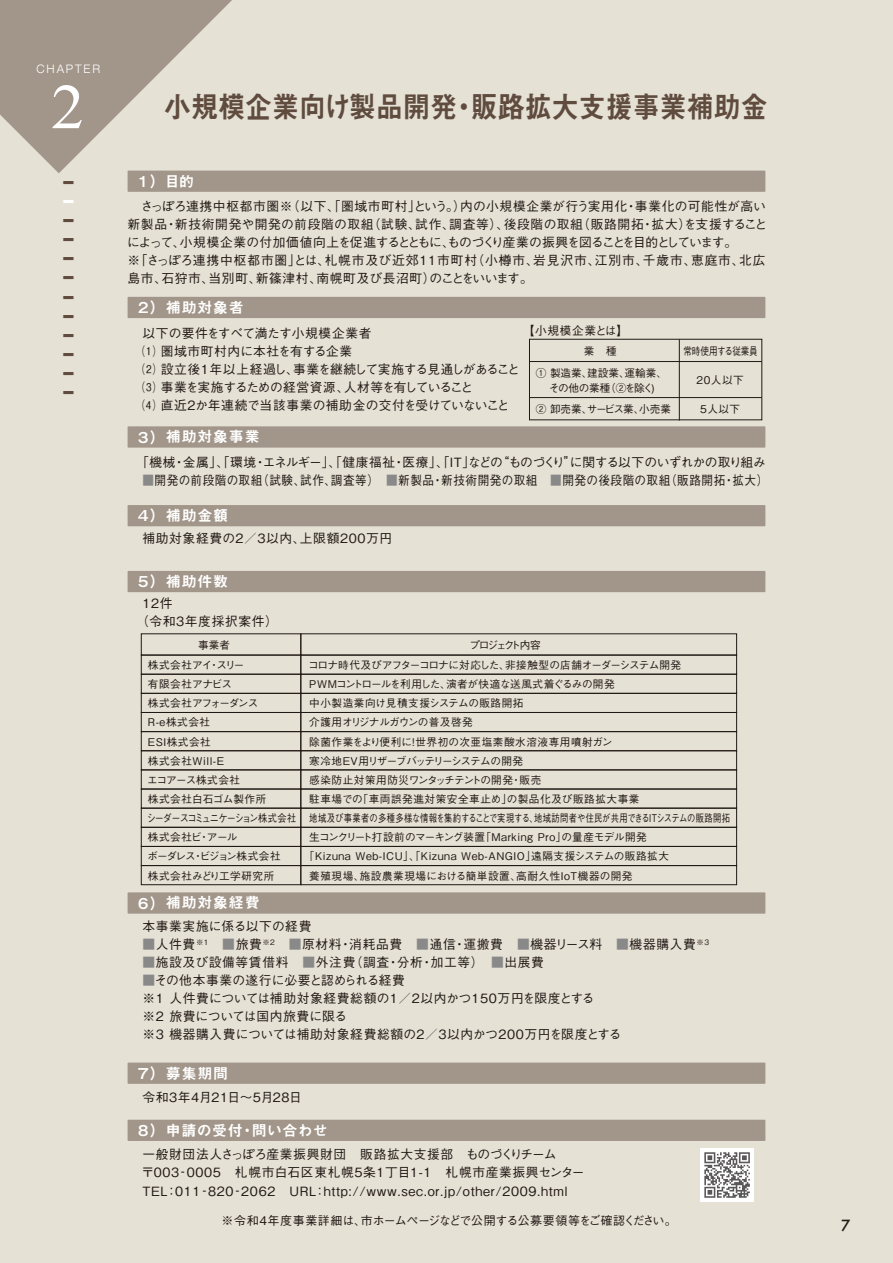
<style>
.page{position:relative;width:893px;height:1263px;background:#e5e1d5}
.page>*{position:absolute;margin:0;border:0;box-sizing:border-box;transform-origin:0 0}
.t1{font:63.75px "Times New Roman";color:#fff;scale:1.05 1}
.t2{font:30px "Midashi Go Pro MB31";color:#604c3f;scale:.9 1}
.t3{font:15px "Midashi Go Pro MB31";letter-spacing:.05em;color:#fff}
.t4{font:15px "Midashi Go Pro MB31";letter-spacing:.02em;color:#fff}
.t5{font:500 15px "Futura";color:#221815}
.t6{font:500 12.75px/18.1px "Gothic BBB Pro";letter-spacing:.05em;color:#221815}
.t7{font:500 12.75px/18.1px "Gothic BBB Pro";letter-spacing:-.015em;color:#221815}
.t8{font:500 12.75px "Gothic BBB Pro";letter-spacing:-.045em;color:#221815}
.t9{font:500 12.75px "Gothic BBB Pro";letter-spacing:.05em;color:#221815;scale:.91 1}
.t10{font:500 12.75px "Gothic BBB Pro";letter-spacing:-.04em;color:#221815}
.t11{font:500 12px "Gothic BBB Pro";letter-spacing:-.02em;color:#221815}
.t12{font:500 11.7px "Gothic BBB Pro";letter-spacing:.05em;color:#221815}
.t13{font:300 11.7px "Helvetica Neue";letter-spacing:.16em;color:#fff}
.t14{font:500 10.65px/19.2px "Gothic BBB Pro";letter-spacing:.02em;color:#221815}
.t15{font:500 10.65px "Gothic BBB Pro";letter-spacing:.05em;color:#221815}
.t16{font:500 10.65px "Gothic BBB Pro";letter-spacing:.02em;color:#221815;scale:.78 1}
.t17{font:500 10.65px "Gothic BBB Pro";letter-spacing:-.04em;color:#221815}
.t18{font:500 10.65px "Gothic BBB Pro";letter-spacing:-.035em;color:#221815}
.t19{font:500 10.65px/21px "Gothic BBB Pro";letter-spacing:-.06em;color:#221815}
.t20{font:500 10.65px "Gothic BBB Pro";letter-spacing:-.07em;color:#221815}
.t21{font:500 10.65px "Gothic BBB Pro";letter-spacing:-.025em;color:#221815}
.t22{font:500 10.65px/21.8px "Gothic BBB Pro";color:#221815;text-align:center}
.t23{font:500 10.65px "Gothic BBB Pro";letter-spacing:-.015em;color:#221815;scale:.81 1}
.t24{font:500 10.65px "Gothic BBB Pro";letter-spacing:-.19em;color:#221815}
.t25{font:3.9px "Koz Go Pr 6 N";color:#604c3f;scale:3.33 1}
.t26{font:3.9px "Koz Go Pr 6 N";color:#fff;scale:3.33 1}
.s1{color:#898989}
</style>
<div class="page">
<svg style="left:0;top:0;width:255px;height:173px"></svg>
<div style="left:128px;top:171px;width:637px;height:21px;background:#a2968a"></div>
<div style="left:128px;top:297px;width:637px;height:21px;background:#a2968a"></div>
<div style="left:128px;top:426px;width:637px;height:22px;background:#a2968a"></div>
<div style="left:128px;top:505px;width:637px;height:21px;background:#a2968a"></div>
<div style="left:128px;top:571px;width:637px;height:21px;background:#a2968a"></div>
<div style="left:128px;top:892px;width:637px;height:22px;background:#a2968a"></div>
<div style="left:128px;top:1062px;width:637px;height:22px;background:#a2968a"></div>
<div style="left:128px;top:1120px;width:637px;height:21px;background:#a2968a"></div>
<div style="left:700px;top:1148px;width:54px;height:54px;background:#fff"></div>
<div style="left:141px;top:655px;width:160px;height:20px;border:1px solid #221815"></div>
<div style="left:300px;top:655px;width:437px;height:20px;border:1px solid #221815"></div>
<div style="left:141px;top:674px;width:160px;height:20px;border:1px solid #221815"></div>
<div style="left:300px;top:674px;width:437px;height:20px;border:1px solid #221815"></div>
<div style="left:141px;top:693px;width:160px;height:20px;border:1px solid #221815"></div>
<div style="left:300px;top:693px;width:437px;height:20px;border:1px solid #221815"></div>
<div style="left:141px;top:712px;width:160px;height:20px;border:1px solid #221815"></div>
<div style="left:300px;top:712px;width:437px;height:20px;border:1px solid #221815"></div>
<div style="left:141px;top:731px;width:160px;height:20px;border:1px solid #221815"></div>
<div style="left:300px;top:731px;width:437px;height:20px;border:1px solid #221815"></div>
<div style="left:141px;top:750px;width:160px;height:20px;border:1px solid #221815"></div>
<div style="left:300px;top:750px;width:437px;height:20px;border:1px solid #221815"></div>
<div style="left:141px;top:769px;width:160px;height:20px;border:1px solid #221815"></div>
<div style="left:300px;top:769px;width:437px;height:20px;border:1px solid #221815"></div>
<div style="left:141px;top:789px;width:160px;height:19px;border:1px solid #221815"></div>
<div style="left:300px;top:789px;width:437px;height:19px;border:1px solid #221815"></div>
<div style="left:141px;top:808px;width:160px;height:20px;border:1px solid #221815"></div>
<div style="left:300px;top:808px;width:437px;height:20px;border:1px solid #221815"></div>
<div style="left:141px;top:827px;width:160px;height:20px;border:1px solid #221815"></div>
<div style="left:300px;top:827px;width:437px;height:20px;border:1px solid #221815"></div>
<div style="left:141px;top:846px;width:160px;height:20px;border:1px solid #221815"></div>
<div style="left:300px;top:846px;width:437px;height:20px;border:1px solid #221815"></div>
<div style="left:141px;top:865px;width:160px;height:20px;border:1px solid #221815"></div>
<div style="left:300px;top:865px;width:437px;height:20px;border:1px solid #221815"></div>
<hr style="left:530px;top:397px;width:232px;height:1px;background:#221815">
<hr style="left:530px;top:361px;width:232px;height:1px;background:#221815">
<hr style="left:679px;top:339px;width:1px;height:81px;background:#221815">
<div style="left:529px;top:339px;width:233px;height:81px;border:1px solid #221815"></div>
<svg style="left:704px;top:1152px;width:46px;height:46px"></svg>
<p class="t13" style="left:37px;top:59px;width:65px">CHAPTER</p>
<h1 class="t1" style="left:51px;top:64px;width:33px">2</h1>
<p class="t25" style="left:62px;top:180px;width:5px">■</p>
<p class="t26" style="left:62px;top:199px;width:5px">■</p>
<p class="t25" style="left:62px;top:218px;width:5px">■</p>
<p class="t25" style="left:62px;top:237px;width:5px">■</p>
<p class="t25" style="left:62px;top:257px;width:5px">■</p>
<p class="t25" style="left:62px;top:276px;width:5px">■</p>
<p class="t25" style="left:62px;top:295px;width:5px">■</p>
<p class="t25" style="left:62px;top:314px;width:5px">■</p>
<p class="t25" style="left:62px;top:333px;width:5px">■</p>
<p class="t25" style="left:62px;top:352px;width:5px">■</p>
<p class="t25" style="left:62px;top:371px;width:5px">■</p>
<p class="t25" style="left:62px;top:391px;width:5px">■</p>
<h2 class="t2" style="left:164px;top:83px;width:672px">小規模企業向け製品開発・販路拡大支援事業補助金</h2>
<p class="t3" style="left:136px;top:169px;width:60px">１）目的</p>
<p class="t6" style="left:127px;top:196px;width:642px;text-indent:13px">さっぽろ連携中枢都市圏※（以下、「圏域市町村」という。）内の小規模企業が行う実用化・事業化の可能性が高い新製品・新技術開発や開発の前段階の取組（試験、試作、調査等）、後段階の取組（販路開拓・拡大）を支援することによって、小規模企業の付加価値向上を促進するとともに、ものづくり産業の振興を図ることを目的としています。<br>※「さっぽろ連携中枢都市圏」とは、札幌市及び近郊11市町村（小樽市、岩見沢市、江別市、千歳市、恵庭市、北広島市、石狩市、当別町、新篠津村、南幌町及び長沼町）のことをいいます。</p>
<p class="t3" style="left:136px;top:295px;width:110px">２）補助対象者</p>
<p class="t7" style="left:142px;top:322px;width:379px">以下の要件をすべて満たす小規模企業者<br>⑴ 圏域市町村内に本社を有する企業<br>⑵ 設立後１年以上経過し、事業を継続して実施する見通しがあること<br>⑶ 事業を実施するための経営資源、人材等を有していること<br>⑷ 直近２か年連続で当該事業の補助金の交付を受けていないこと</p>
<p class="t3" style="left:136px;top:425px;width:125px">３）補助対象事業</p>
<p class="t12" style="left:523px;top:321px;width:113px">【小規模企業とは】　</p>
<p class="t22" style="left:536px;top:339px;width:133px">業　種<br>① 製造業、建設業、運輸業、</p>
<p class="t19" style="left:536px;top:376px;width:137px">　 その他の業種（②を除く)<br>② 卸売業、サービス業、小売業</p>
<p class="t23" style="left:683px;top:342px;width:93px">常時使用する従業員</p>
<p class="t14" style="left:696px;top:369px;width:49px">20人以下</p>
<p class="t14" style="left:700px;top:398px;width:42px">5人以下</p>
<p class="t8" style="left:136px;top:452px;width:631px">「機械・金属」、「環境・エネルギー」、「健康福祉・医療」、「ＩＴ」などの“ものづくり”に関する以下のいずれかの取り組み</p>
<p class="t9" style="left:142px;top:470px;width:689px"><span class="s1">■</span>開発の前段階の取組（試験、試作、調査等）　<span class="s1">■</span>新製品・新技術開発の取組　<span class="s1">■</span>開発の後段階の取組（販路開拓・拡大）</p>
<p class="t3" style="left:136px;top:503px;width:94px">４）補助金額</p>
<p class="t6" style="left:142px;top:527px;width:251px">補助対象経費の２／３以内、上限額２００万円</p>
<p class="t3" style="left:136px;top:569px;width:94px">５）補助件数</p>
<p class="t6" style="left:136px;top:592px;width:143px;text-indent:6px">12件<br>（令和３年度採択案件）</p>
<p class="t14" style="left:147px;top:634px;width:151px;text-indent:51px">事業者<br>株式会社アイ・スリー<br>有限会社アナビス<br>株式会社アフォーダンス<br>R-e株式会社<br>ESI株式会社<br>株式会社Will-E<br>エコアース株式会社<br>株式会社白石ゴム製作所<br>シーダースコミュニケーション株式会社株式会社ビ・アール<br>ボーダレス・ビジョン株式会社<br>株式会社みどり工学研究所</p>
<p class="t3" style="left:136px;top:891px;width:125px">６）補助対象経費</p>
<p class="t24" style="left:469px;top:636px;width:73px">プロジェクト内容</p>
<p class="t17" style="left:308px;top:656px;width:374px">コロナ時代及びアフターコロナに対応した、非接触型の店舗オーダーシステム開発</p>
<p class="t18" style="left:309px;top:676px;width:307px">PWMコントロールを利用した、演者が快適な送風式着ぐるみの開発</p>
<p class="t15" style="left:309px;top:695px;width:216px">中小製造業向け見積支援システムの販路開拓</p>
<p class="t21" style="left:309px;top:714px;width:165px">介護用オリジナルガウンの普及啓発</p>
<p class="t15" style="left:309px;top:733px;width:304px">除菌作業をより便利に！世界初の次亜塩素酸水溶液専用噴射ガン</p>
<p class="t20" style="left:309px;top:752px;width:215px">寒冷地EV用リザーブバッテリーシステムの開発</p>
<p class="t14" style="left:309px;top:769px;width:233px">感染防止対策用防災ワンタッチテントの開発・販売</p>
<p class="t15" style="left:309px;top:790px;width:332px">駐車場での「車両誤発進対策安全車止め」の製品化及び販路拡大事業</p>
<p class="t16" style="left:309px;top:809px;width:541px">地域及び事業者の多種多様な情報を集約することで実現する、地域訪問者や住民が共用できるITシステムの販路開拓</p>
<p class="t14" style="left:309px;top:826px;width:339px">生コンクリート打設前のマーキング装置「Marking Pro」の量産モデル開発</p>
<p class="t15" style="left:304px;top:848px;width:366px">「Kizuna Web-ICU」、「Kizuna Web-ANGIO」遠隔支援システムの販路拡大</p>
<p class="t15" style="left:309px;top:867px;width:325px">養殖現場、施設農業現場における簡単設置、高耐久性IoT機器の開発</p>
<p class="t6" style="left:142px;top:915px;width:170px">本事業実施に係る以下の経費</p>
<p class="t6" style="left:142px;top:933px;width:568px"><span class="s1">■</span>人件費<sup>※１</sup> <span class="s1">■</span>旅費<sup>※2</sup> <span class="s1">■</span>原材料・消耗品費　<span class="s1">■</span>通信・運搬費　<span class="s1">■</span>機器リース料　<span class="s1">■</span>機器購入費<sup>※3</sup></p>
<p class="t6" style="left:142px;top:951px;width:416px"><span class="s1">■</span>施設及び設備等賃借料　<span class="s1">■</span>外注費（調査・分析・加工等）　<span class="s1">■</span>出展費　</p>
<p class="t7" style="left:142px;top:969px;width:480px"><span class="s1">■</span>その他本事業の遂行に必要と認められる経費<br>※１ 人件費については補助対象経費総額の１／２以内かつ１５０万円を限度とする<br>※２ 旅費については国内旅費に限る<br>※３ 機器購入費については補助対象経費総額の２／３以内かつ２００万円を限度とする</p>
<p class="t3" style="left:136px;top:1061px;width:94px">７）募集期間</p>
<p class="t10" style="left:142px;top:1087px;width:161px">令和３年４月21日～５月28日</p>
<p class="t4" style="left:136px;top:1118px;width:193px">８）申請の受付・問い合わせ</p>
<p class="t6" style="left:141px;top:1144px;width:445px">一般財団法人さっぽろ産業振興財団　販路拡大支援部　ものづくりチーム〒003‐0005　札幌市白石区東札幌5条1丁目1-1　札幌市産業振興センター<br>TEL：011‐820‐2062　URL：http://www.sec.or.jp/other/2009.html</p>
<p class="t11" style="left:222px;top:1210px;width:457px">※令和4年度事業詳細は、市ホームページなどで公開する公募要領等をご確認ください。</p>
<p class="t5" style="left:841px;top:1215px;width:11px">7</p>
</div>
